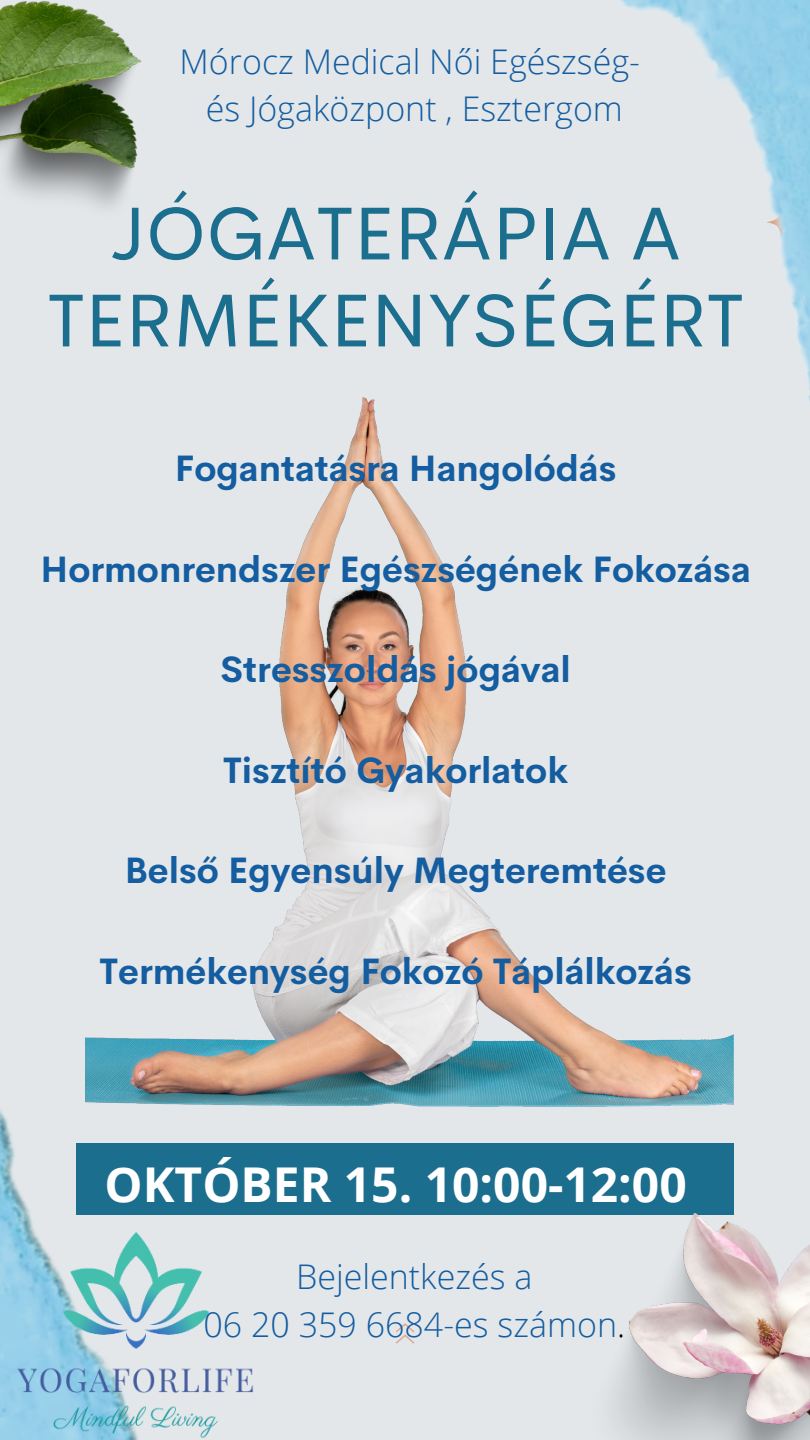
<style>
.page{position:relative;width:810px;height:1440px;background:#e3e7ea}
.page>*{position:absolute;margin:0;border:0;box-sizing:border-box;transform-origin:0 0}
.t1{font:75.1px/87px "Cerebri Sans";color:#1b6e8d;text-align:center}
.t2{font:700 48px "Open Sans";color:#fff}
.t3{font:700 36px "Cerebri Sans";color:#145da0}
.t4{font:300 34px/47.2px "Open Sans";color:#145da0;text-align:center}
.s1{color:#000}
</style>
<div class="page">
<img style="left:176px;top:397px;width:557px;height:710px">
<div style="left:76px;top:1143px;width:658px;height:72px;background:#1b6e8d"></div>
<svg style="left:396px;top:1323px;width:18px;height:21px"></svg>
<img style="left:0;top:0;width:141px;height:208px">
<img style="left:613px;top:1213px;width:197px;height:227px">
<img style="left:582px;top:0;width:228px;height:554px">
<img style="left:85px;top:1037px;width:91px;height:68px">
<img style="left:0;top:1109px;width:254px;height:331px">
<p class="t4" style="left:180px;top:37px;width:462px">Mórocz Medical Női Egészség&shy;és Jógaközpont , Esztergom</p>
<h1 class="t1" style="left:48px;top:190px;width:698px">JÓGATERÁPIA A<br>TERMÉKENYSÉGÉRT</h1>
<p class="t3" style="left:175px;top:445px;width:443px">Fogantatásra Hangolódás</p>
<p class="t3" style="left:41px;top:546px;width:712px">Hormonrendszer Egészségének Fokozása</p>
<p class="t3" style="left:221px;top:646px;width:352px">Stresszoldás jógával</p>
<p class="t3" style="left:223px;top:747px;width:346px">Tisztító Gyakorlatok</p>
<p class="t3" style="left:125px;top:847px;width:543px">Belső Egyensúly Megteremtése</p>
<p class="t3" style="left:100px;top:948px;width:594px">Termékenység Fokozó Táplálkozás</p>
<h2 class="t2" style="left:105px;top:1151px;width:584px">OKTÓBER 15. 10:00-12:00</h2>
<p class="t4" style="left:203px;top:1253px;width:423px">Bejelentkezés a<br>06 20 359 6684-es számon<span class="s1">.</span></p>
</div>
